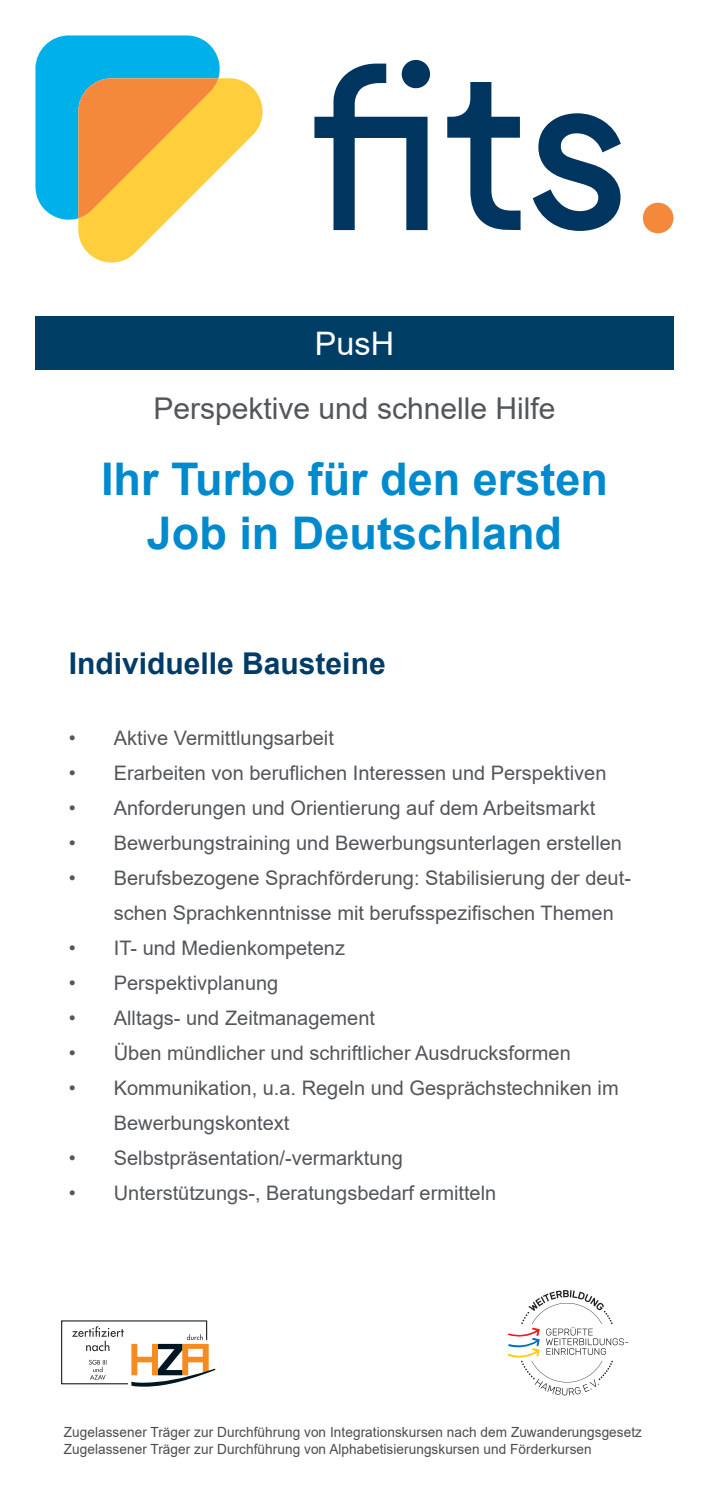
<style>
.page{position:relative;width:709px;height:1489px;background:#fff}
.page>*{position:absolute;margin:0;border:0;box-sizing:border-box;transform-origin:0 0}
.t1{font:700 45px/54px "Arial";color:#008ace;text-align:center}
.t2{font:32.25px "Arial";color:#fff}
.t3{font:30px "Arial";color:#53565a}
.t4{font:700 30px "Arial";color:#003c69}
.t5{font:20px/35px "Arial";color:#53565a}
.t6{font:14px "Arial";letter-spacing:.005em;color:#4b4c4d}
</style>
<div class="page">
<div style="left:35px;top:316px;width:638px;height:53px;background:#003e65"></div>
<svg style="left:61px;top:1320px;width:154px;height:66px"></svg>
<svg style="left:35px;top:35px;width:228px;height:227px"></svg>
<div style="left:643px;top:203px;width:30px;height:30px;background:#f5893b;border-radius:50%"></div>
<div style="left:402px;top:60px;width:28px;height:28px;background:#003560;border-radius:50%"></div>
<svg style="left:447px;top:82px;width:73px;height:148px"></svg>
<svg style="left:533px;top:113px;width:88px;height:118px"></svg>
<svg style="left:314px;top:64px;width:113px;height:166px"></svg>
<svg style="left:508px;top:1290px;width:120px;height:105px"></svg>
<p class="t2" style="left:315px;top:321px;width:81px">PusH</p>
<p class="t3" style="left:153px;top:387px;width:403px">Perspektive und schnelle Hilfe</p>
<p class="t1" style="left:101px;top:453px;width:508px">Ihr Turbo für den ersten<br>Job in Deutschland</p>
<p class="t4" style="left:69px;top:642px;width:318px">Individuelle Bausteine</p>
<p class="t5" style="left:69px;top:720px;width:267px">• Aktive Vermittlungsarbeit</p>
<p class="t5" style="left:69px;top:755px;width:539px">• Erarbeiten von beruflichen Interessen und Perspektiven</p>
<p class="t5" style="left:69px;top:790px;width:528px">• Anforderungen und Orientierung auf dem Arbeitsmarkt</p>
<p class="t5" style="left:69px;top:825px;width:555px">• Bewerbungstraining und Bewerbungsunterlagen erstellen</p>
<p class="t5" style="left:114px;top:860px;width:518px;text-indent:-45px">• Berufsbezogene Sprachförderung: Stabilisierung der deut&shy;schen Sprachkenntnisse mit berufsspezifischen Themen</p>
<p class="t5" style="left:69px;top:930px;width:278px">• IT- und Medienkompetenz</p>
<p class="t5" style="left:69px;top:965px;width:211px">• Perspektivplanung</p>
<p class="t5" style="left:69px;top:1000px;width:308px">• Alltags- und Zeitmanagement</p>
<p class="t5" style="left:69px;top:1035px;width:503px">• Üben mündlicher und schriftlicher Ausdrucksformen</p>
<p class="t5" style="left:114px;top:1070px;width:506px;text-indent:-45px">• Kommunikation, u.a. Regeln und Gesprächstechniken im<br>Bewerbungskontext</p>
<p class="t5" style="left:69px;top:1140px;width:335px">• Selbstpräsentation/-vermarktung</p>
<p class="t5" style="left:69px;top:1175px;width:429px">• Unterstützungs-, Beratungsbedarf ermitteln</p>
<p class="t6" style="left:64px;top:1421px;width:579px">Zugelassener Träger zur Durchführung von Integrationskursen nach dem Zuwanderungsgesetz</p>
<p class="t6" style="left:64px;top:1438px;width:529px">Zugelassener Träger zur Durchführung von Alphabetisierungskursen und Förderkursen</p>
</div>
